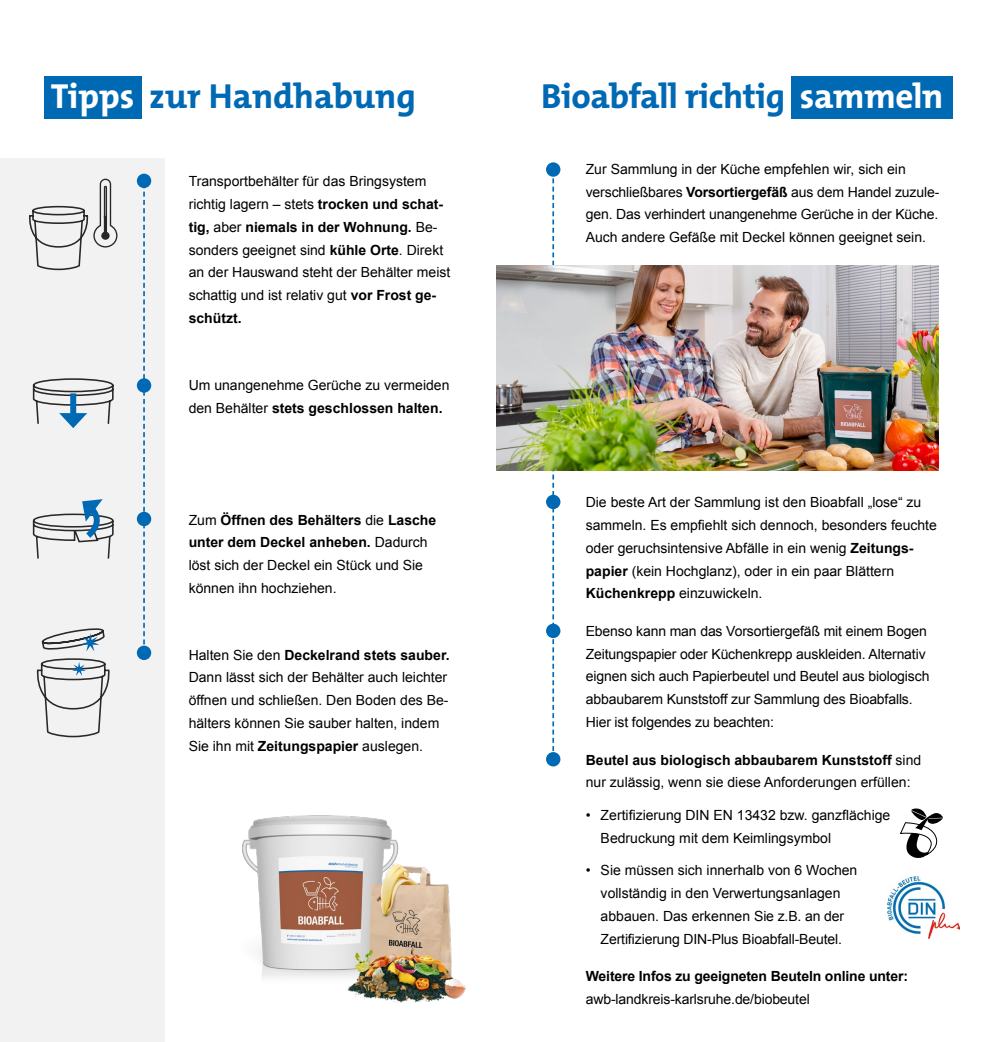
<style>
.page{position:relative;width:993px;height:1042px;background:#fff}
.page>*{position:absolute;margin:0;border:0;box-sizing:border-box;transform-origin:0 0}
.t1{font:700 35px "The Mix Office LF";letter-spacing:-.01em;color:#0069b4}
.t2{font:14px/22.8px "Arial";color:#000}
.t3{font:700 14px/22.8px "Arial";letter-spacing:-.01em;color:#000}
.s1{color:#fff}
.s2{font-weight:700}
.s3{font-weight:400}
</style>
<div class="page">
<div style="left:0;top:159px;width:164px;height:883px;background:#f2f2f2"></div>
<svg style="left:29px;top:178px;width:89px;height:93px"></svg>
<svg style="left:32px;top:378px;width:82px;height:50px"></svg>
<div style="left:137px;top:174px;width:14px;height:14px;background:#0069b4;border-radius:50%"></div>
<div style="left:137px;top:378px;width:14px;height:15px;background:#0069b4;border-radius:50%"></div>
<div style="left:137px;top:645px;width:14px;height:15px;background:#0069b4;border-radius:50%"></div>
<div style="left:137px;top:512px;width:14px;height:14px;background:#0069b4;border-radius:50%"></div>
<svg style="left:143px;top:188px;width:2px;height:458px"></svg>
<svg style="left:36px;top:658px;width:74px;height:80px"></svg>
<svg style="left:41px;top:628px;width:64px;height:23px"></svg>
<svg style="left:32px;top:499px;width:82px;height:60px"></svg>
<img style="left:242px;top:815px;width:224px;height:188px">
<div style="left:45px;top:76px;width:97px;height:43px;background:#0069b4"></div>
<div style="left:546px;top:162px;width:14px;height:15px;background:#0069b4;border-radius:50%"></div>
<div style="left:546px;top:495px;width:14px;height:14px;background:#0069b4;border-radius:50%"></div>
<div style="left:546px;top:624px;width:14px;height:14px;background:#0069b4;border-radius:50%"></div>
<div style="left:546px;top:752px;width:14px;height:14px;background:#0069b4;border-radius:50%"></div>
<svg style="left:552px;top:176px;width:2px;height:577px"></svg>
<img style="left:496px;top:265px;width:441px;height:206px">
<div style="left:791px;top:76px;width:161px;height:43px;background:#0069b4"></div>
<img style="left:887px;top:876px;width:72px;height:62px">
<svg style="left:900px;top:808px;width:42px;height:50px"></svg>
<p class="t1" style="left:51px;top:74px;width:366px"><span class="s1">Tipps</span> zur Handhabung</p>
<p class="t2" style="left:189px;top:170px;width:263px">Transportbehälter für das Bringsystem richtig lagern – stets <span class="s2">trocken und schat&shy;tig,</span> aber <span class="s2">niemals in der Wohnung.</span> Be&shy;sonders geeignet sind <span class="s2">kühle Orte</span>. Direkt an der Hauswand steht der Behälter meist schattig und ist relativ gut <span class="s2">vor Frost ge&shy;schützt.</span></p>
<p class="t2" style="left:189px;top:374px;width:262px">Um unangenehme Gerüche zu vermeiden den Behälter <span class="s2">stets geschlossen halten.</span></p>
<p class="t2" style="left:189px;top:508px;width:249px">Zum <span class="s2">Öffnen des Behälters</span> die <span class="s2">Lasche unter dem Deckel anheben.</span> Dadurch löst sich der Deckel ein Stück und Sie können ihn hochziehen.</p>
<p class="t2" style="left:189px;top:643px;width:262px">Halten Sie den <span class="s2">Deckelrand stets sauber.<br></span>Dann lässt sich der Behälter auch leichter öffnen und schließen. Den Boden des Be&shy;hälters können Sie sauber halten, indem Sie ihn mit <span class="s2">Zeitungspapier</span> auslegen.</p>
<p class="t1" style="left:541px;top:74px;width:404px">Bioabfall richtig <span class="s1">sammeln</span></p>
<p class="t2" style="left:585px;top:158px;width:355px">Zur Sammlung in der Küche empfehlen wir, sich ein verschließbares <span class="s2">Vorsortiergefäß</span> aus dem Handel zuzule&shy;gen. Das verhindert unangenehme Gerüche in der Küche.<br>Auch andere Gefäße mit Deckel können geeignet sein.</p>
<p class="t2" style="left:585px;top:491px;width:352px">Die beste Art der Sammlung ist den Bioabfall „lose“ zu sammeln. Es empfiehlt sich dennoch, besonders feuchte oder geruchsintensive Abfälle in ein wenig <span class="s2">Zeitungs&shy;papier</span> (kein Hochglanz), oder in ein paar Blättern <span class="s2">Küchenkrepp</span> einzuwickeln.</p>
<p class="t2" style="left:585px;top:620px;width:345px">Ebenso kann man das Vorsortiergefäß mit einem Bogen Zeitungspapier oder Küchenkrepp auskleiden. Alternativ eignen sich auch Papierbeutel und Beutel aus biologisch abbaubarem Kunststoff zur Sammlung des Bioabfalls.<br>Hier ist folgendes zu beachten:</p>
<p class="t2" style="left:585px;top:748px;width:337px"><span class="s2">Beutel aus biologisch abbaubarem Kunststoff</span> sind nur zulässig, wenn sie diese Anforderungen erfüllen:</p>
<p class="t2" style="left:600px;top:804px;width:291px;text-indent:-15px">• Zertifizierung DIN EN 13432 bzw. ganzflächige<br>Bedruckung mit dem Keimlingsymbol</p>
<p class="t2" style="left:585px;top:859px;width:273px;text-align:center">• Sie müssen sich innerhalb von 6 Wochen vollständig in den Verwertungsanlagen abbauen. Das erkennen Sie z.B. an der Zertifizierung DIN-Plus Bioabfall-Beutel.</p>
<p class="t3" style="left:585px;top:965px;width:324px">Weitere Infos zu geeigneten Beuteln online unter: <span class="s3">awb-landkreis-karlsruhe.de/biobeutel</span></p>
</div>
